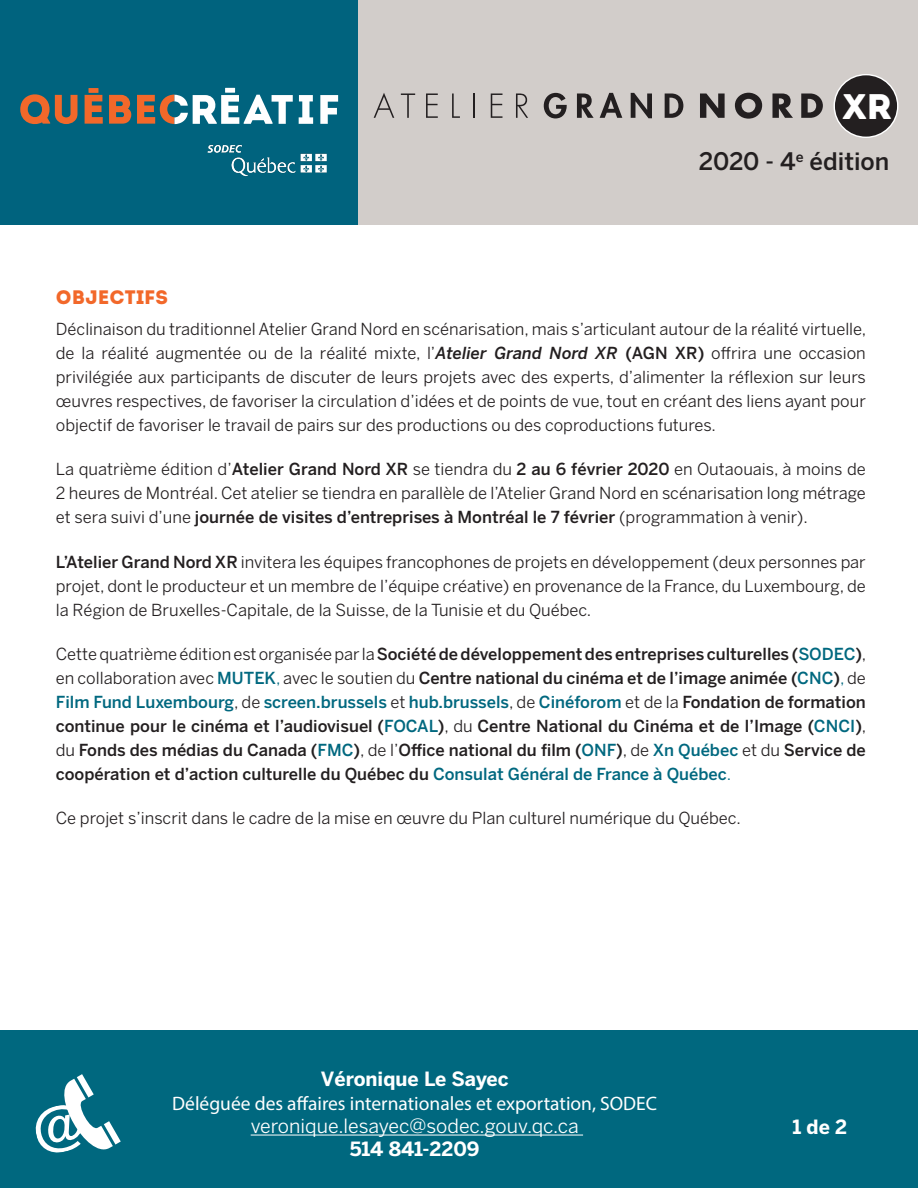
<style>
.page{position:relative;width:918px;height:1188px;background:#fff}
.page>*{position:absolute;margin:0;border:0;box-sizing:border-box;transform-origin:0 0}
.t1{font:35.55px "Intro SODEC";color:#fff}
.t2{font:500 24px "Benton Sans";color:#231f20}
.t3{font:19.5px "Myriad Pro";color:#fff}
.t4{font:19.5px "Benton Sans";color:#fff}
.t5{font:700 19.5px "Benton Sans";color:#fff}
.Titre_1{font:19.5px "Intro SODEC";color:#f2682a}
.Style_de_paragraphe{font:16.5px/24px "Benton Sans";color:#231f20;text-align:justify}
.Style_de_paragraphe-2{font:500 16.5px/24px "Benton Sans";color:#231f20;text-align:justify}
.s1{font-weight:500;font-style:italic}
.s2{font-weight:500}
.s3{font-weight:400}
.s4{color:#00687f}
.s5{font-weight:400;color:#00687f}
</style>
<div class="page">
<div style="left:357px;top:0;width:561px;height:225px;background:#d2cdca"></div>
<div style="left:0;top:0;width:357px;height:225px;background:#00637e"></div>
<svg style="left:20px;top:94px;width:57px;height:31px"></svg>
<svg style="left:85px;top:95px;width:18px;height:29px"></svg>
<svg style="left:109px;top:95px;width:22px;height:29px"></svg>
<div style="left:89px;top:88px;width:9px;height:5px;background:#f2682a"></div>
<svg style="left:137px;top:95px;width:156px;height:29px"></svg>
<svg style="left:299px;top:95px;width:14px;height:22px"></svg>
<svg style="left:320px;top:95px;width:18px;height:22px"></svg>
<div style="left:225px;top:88px;width:10px;height:5px;background:#fff"></div>
<svg style="left:834px;top:74px;width:64px;height:64px"></svg>
<svg style="left:374px;top:93px;width:20px;height:25px"></svg>
<svg style="left:401px;top:94px;width:14px;height:24px"></svg>
<svg style="left:426px;top:94px;width:12px;height:24px"></svg>
<svg style="left:452px;top:94px;width:8px;height:24px"></svg>
<hr style="left:473px;top:94px;width:2px;height:24px;background:#231f20">
<svg style="left:491px;top:94px;width:11px;height:24px"></svg>
<svg style="left:516px;top:94px;width:12px;height:24px"></svg>
<svg style="left:544px;top:93px;width:23px;height:25px"></svg>
<svg style="left:577px;top:94px;width:17px;height:24px"></svg>
<svg style="left:600px;top:93px;width:22px;height:25px"></svg>
<svg style="left:631px;top:93px;width:21px;height:25px"></svg>
<svg style="left:665px;top:94px;width:18px;height:24px"></svg>
<svg style="left:700px;top:94px;width:25px;height:24px"></svg>
<svg style="left:735px;top:93px;width:27px;height:26px"></svg>
<svg style="left:772px;top:94px;width:21px;height:24px"></svg>
<svg style="left:801px;top:94px;width:22px;height:24px"></svg>
<div style="left:835px;top:75px;width:62px;height:62px;background:#231f20;border-radius:50%"></div>
<div style="left:0;top:1030px;width:918px;height:158px;background:#00687f"></div>
<hr style="left:251px;top:1135px;width:332px;height:1px;background:#fff">
<svg style="left:35px;top:1074px;width:86px;height:79px"></svg>
<img style="left:184px;top:117px;width:144px;height:60px">
<h1 class="t1" style="left:842px;top:85px;width:51px">XR</h1>
<p class="t2" style="left:699px;top:147px;width:192px">2020 - 4<sup>e</sup> édition</p>
<p class="Titre_1" style="left:56px;top:286px;width:114px">OBJECTIFS</p>
<p class="Style_de_paragraphe" style="left:56px;top:317px;width:812px">Déclinaison du traditionnel Atelier Grand Nord en scénarisation, mais s’articulant autour de la réalité virtuelle, de la réalité augmentée ou de la réalité mixte, l’<span class="s1">Atelier Grand Nord XR</span> <span class="s2">(AGN XR)</span> offrira une occasion privilégiée aux participants de discuter de leurs projets avec des experts, d’alimenter la réflexion sur leurs œuvres respectives, de favoriser la circulation d’idées et de points de vue, tout en créant des liens ayant pour objectif de favoriser le travail de pairs sur des productions ou des coproductions futures.</p>
<p class="Style_de_paragraphe" style="left:56px;top:457px;width:812px">La quatrième édition d’<span class="s2">Atelier Grand Nord XR</span> se tiendra du <span class="s2">2 au 6 février 2020</span> en Outaouais, à moins de 2 heures de Montréal. Cet atelier se tiendra en parallèle de l’Atelier Grand Nord en scénarisation long métrage et sera suivi d’une <span class="s2">journée de visites d’entreprises à Montréal le 7 février</span> (programmation à venir).</p>
<p class="Style_de_paragraphe" style="left:56px;top:549px;width:811px"><span class="s2">L’Atelier Grand Nord XR</span> invitera les équipes francophones de projets en développement (deux personnes par projet, dont le producteur et un membre de l’équipe créative) en provenance de la France, du Luxembourg, de la Région de Bruxelles-Capitale, de la Suisse, de la Tunisie et du Québec.</p>
<p class="Style_de_paragraphe-2" style="left:56px;top:642px;width:812px"><span class="s3">Cette quatrième édition est organisée par la</span> Société de développement des entreprises culturelles (<span class="s4">SODEC</span>)<span class="s3">, en collaboration avec</span> <span class="s4">MUTEK</span><span class="s5">,</span> <span class="s3">avec le soutien du</span> Centre national du cinéma et de l’image animée (<span class="s4">CNC</span>)<span class="s5">,</span> <span class="s3">de </span><span class="s4">Film Fund Luxembourg</span><span class="s3">, de</span> <span class="s4">screen.brussels</span> <span class="s3">et</span> <span class="s4">hub.brussels</span><span class="s3">, de</span> <span class="s4">Cinéforom</span> <span class="s3">et de la</span> Fondation de formation continue pour le cinéma et l’audiovisuel (<span class="s4">FOCAL</span>)<span class="s3">, du</span> Centre National du Cinéma et de l’Image (<span class="s4">CNCI</span>)<span class="s3">, du</span> Fonds des médias du Canada (<span class="s4">FMC</span>)<span class="s3">, de l’</span>Office national du film (<span class="s4">ONF</span>)<span class="s3">, de</span> <span class="s4">Xn Québec</span> <span class="s3">et du</span> Service de coopération et d’action culturelle du Québec du <span class="s4">Consulat Général de France à Québec</span><span class="s5">.</span></p>
<p class="Style_de_paragraphe" style="left:56px;top:806px;width:686px">Ce projet s’inscrit dans le cadre de la mise en œuvre du Plan culturel numérique du Québec.</p>
<p class="t5" style="left:321px;top:1068px;width:189px">Véronique Le Sayec</p>
<p class="t3" style="left:172px;top:1091px;width:487px">Déléguée des affaires internationales et exportation, SODEC</p>
<p class="t4" style="left:251px;top:1114px;width:329px">veronique.lesayec@sodec.gouv.qc.ca</p>
<p class="t5" style="left:350px;top:1138px;width:131px">514 841-2209</p>
<p class="t5" style="left:792px;top:1116px;width:56px">1 de 2</p>
</div>
